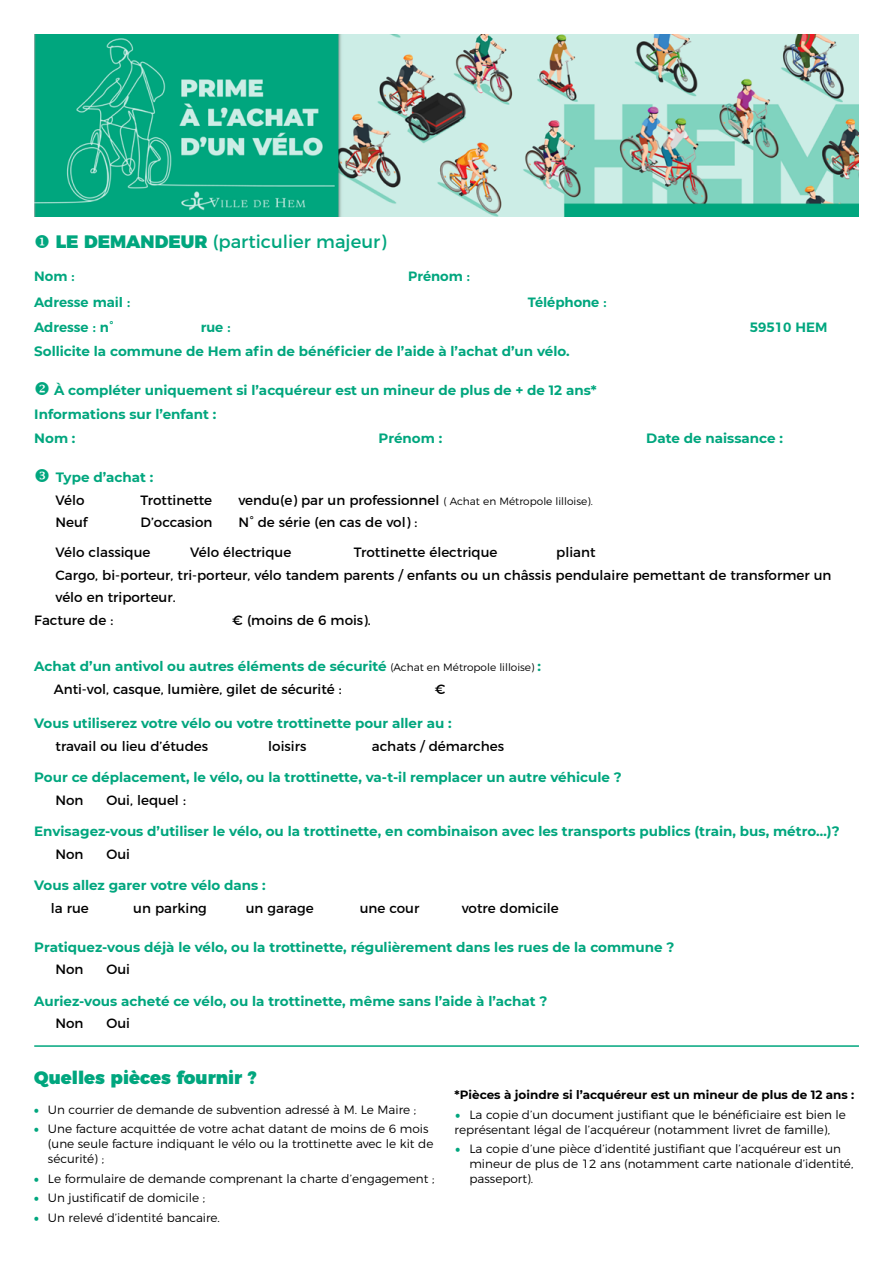
<style>
.page{position:relative;width:893px;height:1263px;background:#fff}
.page>*{position:absolute;margin:0;border:0;box-sizing:border-box;transform-origin:0 0}
.Titre{font:18px "Montserrat";color:#00a67e}
.Titre-2{font:900 18px "Montserrat";color:#00a67e}
.texte_gras{font:700 13.5px "Montserrat";color:#00a67e}
.Texte_Tab_4mm{font:13.5px/22.5px "Montserrat";color:#000}
.oui_non{font:13.5px "Montserrat";color:#000}
.Texte_Tab_4mm-2{font:600 13.5px "Montserrat";color:#00a67e}
.espace{font:13.5px "Montserrat";color:#000}
.texte_pt{font:300 12px/15px "Montserrat";color:#000}
.texte_pt-2{font:700 12px "Montserrat";color:#000}
.Texte_Tab_4mm-3{font:300 10.5px "Montserrat";color:#000}
.s1{font-weight:900}
.s2{font-weight:400;font-size:13.5px}
.s3{font-weight:300;font-size:10.5px;color:#000}
.s4{font-size:27px;color:#00a67e}
</style>
<div class="page">
<img style="left:34px;top:34px;width:825px;height:183px">
<hr style="left:34px;top:1045px;width:825px;height:2px;background:#00a67e">
<p class="Titre" style="left:34px;top:227px;width:354px">◆ <span class="s1">LE DEMANDEUR</span> (particulier majeur)</p>
<p class="Texte_Tab_4mm-2" style="left:34px;top:265px;width:42px">Nom :</p>
<p class="Texte_Tab_4mm-2" style="left:408px;top:265px;width:63px">Prénom :</p>
<p class="Texte_Tab_4mm-2" style="left:34px;top:291px;width:98px">Adresse mail :</p>
<p class="Texte_Tab_4mm-2" style="left:528px;top:291px;width:80px">Téléphone :</p>
<p class="Texte_Tab_4mm-2" style="left:34px;top:316px;width:81px">Adresse : n°</p>
<p class="Texte_Tab_4mm-2" style="left:201px;top:316px;width:31px">rue :</p>
<p class="Texte_Tab_4mm-2" style="left:750px;top:316px;width:79px">59510 HEM</p>
<p class="texte_gras" style="left:34px;top:342px;width:537px">Sollicite la commune de Hem afin de bénéficier de l’aide à l’achat d’un vélo.</p>
<p class="texte_gras" style="left:34px;top:381px;width:564px">❖ À compléter uniquement si l’acquéreur est un mineur de plus de + de 12 ans*</p>
<p class="texte_gras" style="left:34px;top:405px;width:184px">Informations sur l’enfant :</p>
<p class="texte_gras" style="left:34px;top:429px;width:43px">Nom :</p>
<p class="texte_gras" style="left:379px;top:429px;width:65px">Prénom :</p>
<p class="texte_gras" style="left:646px;top:429px;width:138px">Date de naissance :</p>
<p class="texte_gras" style="left:56px;top:468px;width:99px">Type d’achat :</p>
<p class="Texte_Tab_4mm" style="left:56px;top:487px;width:30px">Vélo</p>
<p class="Texte_Tab_4mm" style="left:141px;top:487px;width:73px">Trottinette</p>
<p class="Texte_Tab_4mm-3" style="left:238px;top:493px;width:356px"><span class="s2">vendu(e) par un professionnel</span> ( Achat en Métropole lilloise).</p>
<p class="Texte_Tab_4mm" style="left:56px;top:510px;width:34px">Neuf</p>
<p class="Texte_Tab_4mm" style="left:141px;top:510px;width:73px">D’occasion</p>
<p class="Texte_Tab_4mm" style="left:238px;top:510px;width:180px">N° de série (en cas de vol) :</p>
<p class="espace" style="left:56px;top:541px;width:96px">Vélo classique</p>
<p class="espace" style="left:190px;top:541px;width:103px">Vélo électrique</p>
<p class="espace" style="left:354px;top:541px;width:145px">Trottinette électrique</p>
<p class="espace" style="left:556px;top:541px;width:41px">pliant</p>
<p class="Texte_Tab_4mm" style="left:56px;top:562px;width:777px">Cargo, bi-porteur, tri-porteur, vélo tandem parents / enfants ou un châssis pendulaire pemettant de transformer un vélo en triporteur.</p>
<p class="oui_non" style="left:34px;top:609px;width:81px">Facture de :</p>
<p class="oui_non" style="left:232px;top:609px;width:140px">€ (moins de 6 mois).</p>
<p class="texte_gras" style="left:34px;top:657px;width:508px">Achat d’un antivol ou autres éléments de sécurité <span class="s3">(Achat en Métropole lilloise)</span> :</p>
<p class="oui_non" style="left:54px;top:678px;width:290px">Anti-vol, casque, lumière, gilet de sécurité :</p>
<p class="oui_non" style="left:435px;top:678px;width:12px">€</p>
<p class="texte_gras" style="left:34px;top:714px;width:419px">Vous utiliserez votre vélo ou votre trottinette pour aller au :</p>
<p class="Texte_Tab_4mm" style="left:56px;top:733px;width:154px">travail ou lieu d’études</p>
<p class="Texte_Tab_4mm" style="left:268px;top:733px;width:40px">loisirs</p>
<p class="Texte_Tab_4mm" style="left:372px;top:733px;width:134px">achats / démarches</p>
<p class="texte_gras" style="left:34px;top:768px;width:589px">Pour ce déplacement, le vélo, ou la trottinette, va-t-il remplacer un autre véhicule ?</p>
<p class="oui_non" style="left:56px;top:789px;width:30px">Non</p>
<p class="oui_non" style="left:107px;top:789px;width:81px">Oui, lequel :</p>
<p class="texte_gras" style="left:34px;top:822px;width:807px">Envisagez-vous d’utiliser le vélo, ou la trottinette, en combinaison avec les transports publics (train, bus, métro…)?</p>
<p class="oui_non" style="left:56px;top:843px;width:30px">Non</p>
<p class="oui_non" style="left:107px;top:843px;width:25px">Oui</p>
<p class="texte_gras" style="left:34px;top:876px;width:233px">Vous allez garer votre vélo dans :</p>
<p class="Texte_Tab_4mm" style="left:51px;top:895px;width:40px">la rue</p>
<p class="Texte_Tab_4mm" style="left:133px;top:895px;width:75px">un parking</p>
<p class="Texte_Tab_4mm" style="left:246px;top:895px;width:69px">un garage</p>
<p class="Texte_Tab_4mm" style="left:360px;top:895px;width:61px">une cour</p>
<p class="Texte_Tab_4mm" style="left:462px;top:895px;width:98px">votre domicile</p>
<p class="texte_gras" style="left:34px;top:937px;width:642px">Pratiquez-vous déjà le vélo, ou la trottinette, régulièrement dans les rues de la commune ?</p>
<p class="oui_non" style="left:56px;top:958px;width:30px">Non</p>
<p class="oui_non" style="left:107px;top:958px;width:25px">Oui</p>
<p class="texte_gras" style="left:34px;top:991px;width:515px">Auriez-vous acheté ce vélo, ou la trottinette, même sans l’aide à l’achat ?</p>
<p class="oui_non" style="left:56px;top:1012px;width:30px">Non</p>
<p class="oui_non" style="left:107px;top:1012px;width:25px">Oui</p>
<p class="Titre-2" style="left:34px;top:1062px;width:224px">Quelles pièces fournir ?</p>
<p class="texte_pt" style="left:33px;top:1101px;width:385px"><span class="s4">•</span> Un courrier de demande de subvention adressé à M. Le Maire ;</p>
<p class="texte_pt" style="left:48px;top:1121px;width:387px;text-indent:-15px"><span class="s4">•</span> Une facture acquittée de votre achat datant de moins de 6 mois (une seule facture indiquant le vélo ou la trottinette avec le kit de sécurité) ;</p>
<p class="texte_pt" style="left:33px;top:1170px;width:403px"><span class="s4">•</span> Le formulaire de demande comprenant la charte d’engagement ;</p>
<p class="texte_pt" style="left:33px;top:1190px;width:173px"><span class="s4">•</span> Un justificatif de domicile ;</p>
<p class="texte_pt" style="left:33px;top:1209px;width:188px"><span class="s4">•</span> Un relevé d’identité bancaire.</p>
<p class="texte_pt-2" style="left:455px;top:1086px;width:401px">*Pièces à joindre si l’acquéreur est un mineur de plus de 12 ans :</p>
<p class="texte_pt" style="left:455px;top:1106px;width:393px"><span class="s4">•</span> La copie d’un document justifiant que le bénéficiaire est bien le représentant légal de l’acquéreur (notamment livret de famille),</p>
<p class="texte_pt" style="left:469px;top:1140px;width:385px;text-indent:-15px"><span class="s4">•</span> La copie d’une pièce d’identité justifiant que l’acquéreur est un mineur de plus de 12 ans (notamment carte nationale d’identité, passeport).</p>
</div>
